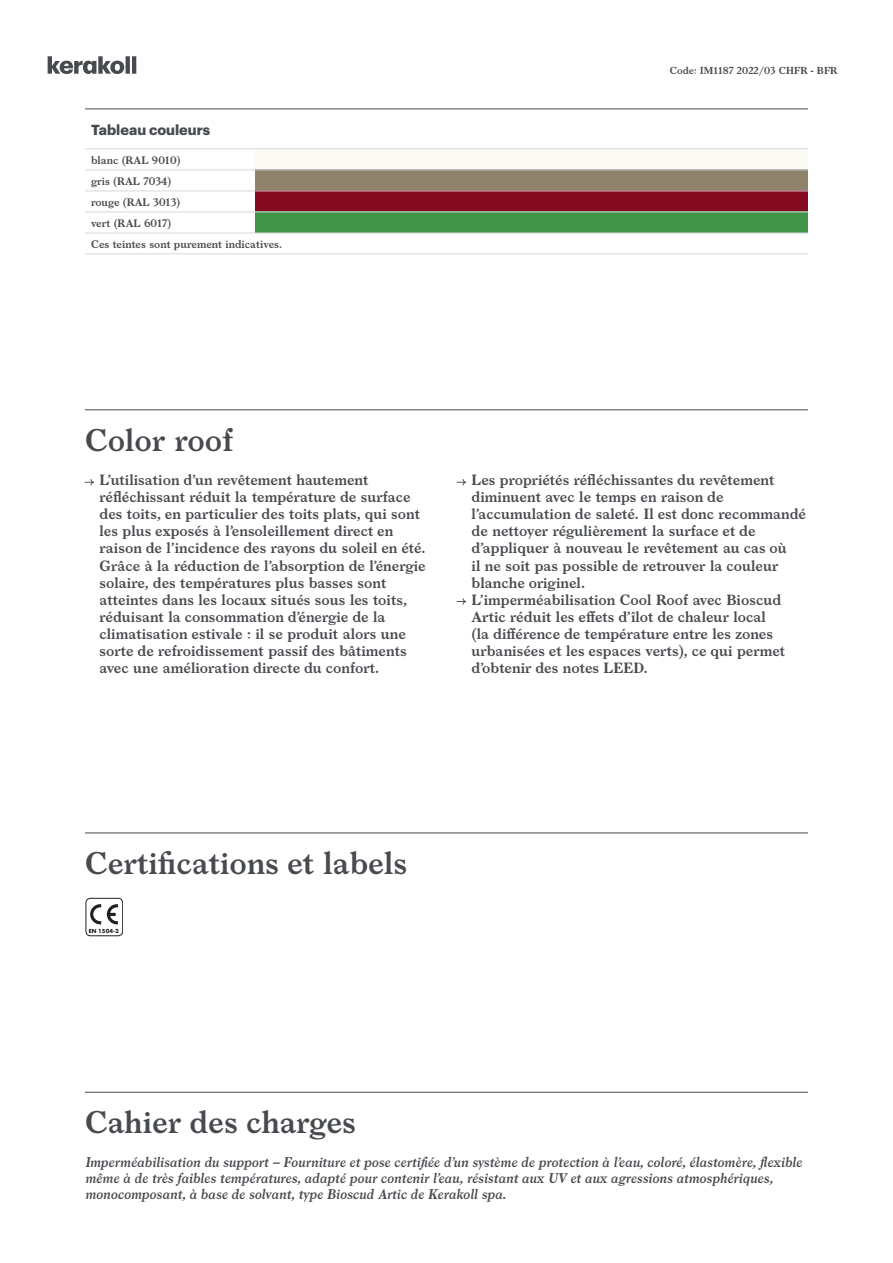
<style>
.page{position:relative;width:893px;height:1263px;background:#fff}
.page>*{position:absolute;margin:0;border:0;box-sizing:border-box;transform-origin:0 0}
.sezioni_interne_tito{font:600 30px "Larish Neue";color:#474a4e}
.sezioni_interne_test{font:600 14.25px/17.1px "Larish Neue";color:#474a4e}
.tabelle_titolo{font:700 14.25px "Graphik";color:#474a4e}
.sezioni_interne_voce{font:italic 600 13.5px/16.2px "Larish Neue";color:#474a4e}
.tabelle__contenuto{font:600 10.5px "Larish Neue";color:#474a4e}
.tabelle_nota{font:600 10.5px "Larish Neue";color:#474a4e}
.t1{font:600 9.75px "Larish Neue";color:#474a4e}
.t2{font:700 5.4px "Futura Std";color:#231f20}
</style>
<div class="page">
<svg style="left:48px;top:56px;width:88px;height:18px"></svg>
<hr style="left:85px;top:409px;width:723px;height:1px;background:#474a4e">
<svg style="left:85px;top:479px;width:9px;height:6px"></svg>
<svg style="left:457px;top:479px;width:9px;height:6px"></svg>
<svg style="left:457px;top:598px;width:9px;height:7px"></svg>
<div style="left:255px;top:149px;width:553px;height:21px;background:#fbfaf5"></div>
<div style="left:255px;top:170px;width:553px;height:21px;background:#8f846b"></div>
<div style="left:255px;top:191px;width:553px;height:21px;background:#850b22"></div>
<div style="left:255px;top:212px;width:553px;height:21px;background:#3f9447"></div>
<hr style="left:85px;top:108px;width:170px;height:1px;background:#474a4e">
<hr style="left:255px;top:108px;width:553px;height:1px;background:#474a4e">
<hr style="left:85px;top:148px;width:170px;height:1px;background:#d5d7da">
<hr style="left:255px;top:148px;width:553px;height:1px;background:#d5d7da">
<hr style="left:85px;top:169px;width:170px;height:1px;background:#d5d7da">
<hr style="left:255px;top:169px;width:553px;height:1px;background:#d5d7da">
<hr style="left:85px;top:190px;width:170px;height:1px;background:#d5d7da">
<hr style="left:255px;top:190px;width:553px;height:1px;background:#d5d7da">
<hr style="left:85px;top:211px;width:170px;height:1px;background:#d5d7da">
<hr style="left:255px;top:211px;width:553px;height:1px;background:#d5d7da">
<hr style="left:85px;top:233px;width:170px;height:1px;background:#d5d7da">
<hr style="left:255px;top:233px;width:553px;height:1px;background:#d5d7da">
<hr style="left:85px;top:253px;width:170px;height:1px;background:#d5d7da">
<hr style="left:255px;top:253px;width:553px;height:1px;background:#d5d7da">
<hr style="left:85px;top:1092px;width:723px;height:1px;background:#474a4e">
<hr style="left:85px;top:832px;width:723px;height:1px;background:#474a4e">
<div style="left:86px;top:898px;width:37px;height:38px;border:1px solid #231f20;border-radius:4px"></div>
<svg style="left:90px;top:904px;width:11px;height:20px"></svg>
<svg style="left:107px;top:904px;width:11px;height:20px"></svg>
<p class="tabelle_titolo" style="left:91px;top:118px;width:121px">Tableau couleurs</p>
<p class="tabelle__contenuto" style="left:91px;top:152px;width:91px">blanc (RAL 9010)</p>
<p class="tabelle__contenuto" style="left:91px;top:173px;width:82px">gris (RAL 7034)</p>
<p class="tabelle__contenuto" style="left:91px;top:194px;width:91px">rouge (RAL 3013)</p>
<p class="tabelle__contenuto" style="left:91px;top:215px;width:82px">vert (RAL 6017)</p>
<p class="tabelle_nota" style="left:91px;top:236px;width:193px">Ces teintes sont purement indicatives.</p>
<p class="t1" style="left:670px;top:63px;width:169px">Code: IM1187 2022/03 CHFR - BFR</p>
<p class="sezioni_interne_tito" style="left:85px;top:417px;width:149px">Color roof</p>
<p class="sezioni_interne_test" style="left:99px;top:470px;width:328px">L’utilisation d’un revêtement hautement réfléchissant réduit la température de surface des toits, en particulier des toits plats, qui sont les plus exposés à l’ensoleillement direct en raison de l’incidence des rayons du soleil en été.</p>
<p class="sezioni_interne_test" style="left:99px;top:556px;width:328px">Grâce à la réduction de l’absorption de l’énergie solaire, des températures plus basses sont atteintes dans les locaux situés sous les toits, réduisant la consommation d’énergie de la climatisation estivale : il se produit alors une sorte de refroidissement passif des bâtiments avec une amélioration directe du confort.</p>
<p class="sezioni_interne_test" style="left:472px;top:470px;width:336px">Les propriétés réfléchissantes du revêtement diminuent avec le temps en raison de l’accumulation de saleté. Il est donc recommandé de nettoyer régulièrement la surface et de d’appliquer à nouveau le revêtement au cas où<br>il ne soit pas possible de retrouver la couleur blanche originel.<br>L’imperméabilisation Cool Roof avec Bioscud Artic réduit les effets d’îlot de chaleur local<br>(la différence de température entre les zones urbanisées et les espaces verts), ce qui permet d’obtenir des notes LEED.</p>
<p class="sezioni_interne_tito" style="left:85px;top:840px;width:324px">Certifications et labels</p>
<p class="t2" style="left:89px;top:927px;width:32px">EN 1504-2</p>
<p class="sezioni_interne_tito" style="left:85px;top:1099px;width:273px">Cahier des charges</p>
<p class="sezioni_interne_voce" style="left:85px;top:1153px;width:719px">Imperméabilisation du support – Fourniture et pose certifiée d’un système de protection à l’eau, coloré, élastomère, flexible même à de très faibles températures, adapté pour contenir l’eau, résistant aux UV et aux agressions atmosphériques, monocomposant, à base de solvant, type Bioscud Artic de Kerakoll spa.</p>
</div>
